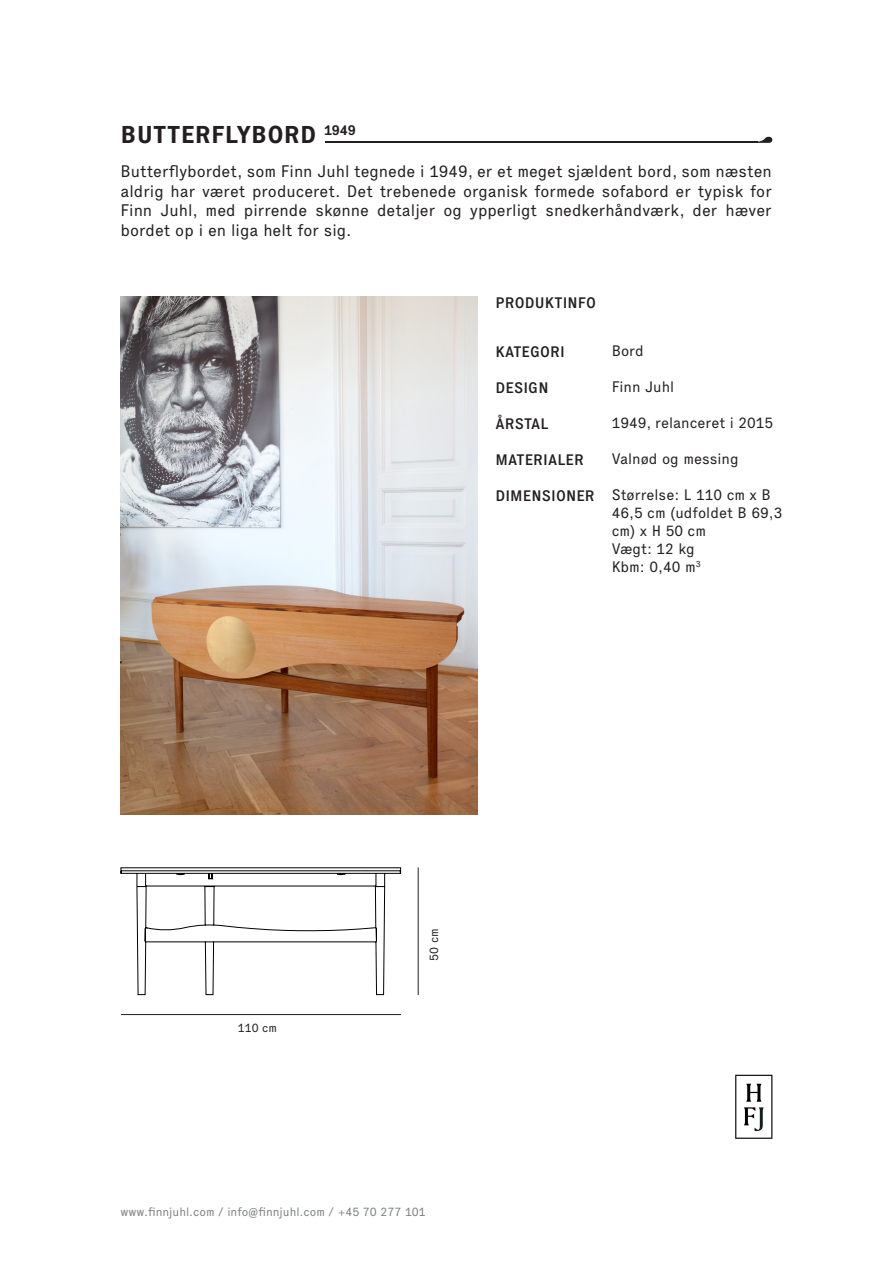
<style>
.page{position:relative;width:893px;height:1263px;background:#fff}
.page>*{position:absolute;margin:0;border:0;box-sizing:border-box;transform-origin:0 0}
.t1{font:700 24px "Executive";letter-spacing:.01em;color:#231f20}
.t2{font:16.5px/19.8px "Executive";color:#231f20;text-align:justify}
.t3{font:15px/18px "Executive";color:#231f20}
.t4{font:500 15px "Executive";letter-spacing:.01em;color:#231f20}
.t5{font:12px "Executive";color:#7f8080}
.t6{font:12px "Executive";color:#231f20}
</style>
<div class="page">
<svg style="left:735px;top:1075px;width:37px;height:64px"></svg>
<img style="left:121px;top:296px;width:357px;height:518px">
<svg style="left:757px;top:137px;width:15px;height:6px"></svg>
<hr style="left:325px;top:142px;width:433px;height:1px;background:#231f20">
<hr style="left:121px;top:1014px;width:280px;height:1px;background:#231f20">
<hr style="left:418px;top:867px;width:1px;height:128px;background:#231f20">
<svg style="left:120px;top:867px;width:281px;height:128px"></svg>
<p class="t1" style="left:121px;top:119px;width:236px">BUTTERFLYBORD <sup>1949</sup></p>
<p class="t2" style="left:121px;top:161px;width:653px">Butterflybordet, som Finn Juhl tegnede i 1949, er et meget sjældent bord, som næsten aldrig har været produceret. Det trebenede organisk formede sofabord er typisk for Finn Juhl, med pirrende skønne detaljer og ypperligt snedkerhåndværk, der hæver bordet op i en liga helt for sig.</p>
<p class="t4" style="left:495px;top:293px;width:102px">PRODUKTINFO</p>
<p class="t4" style="left:495px;top:343px;width:71px">KATEGORI</p>
<p class="t4" style="left:495px;top:379px;width:55px">DESIGN</p>
<p class="t4" style="left:495px;top:415px;width:55px">ÅRSTAL</p>
<p class="t4" style="left:495px;top:451px;width:90px">MATERIALER</p>
<p class="t4" style="left:495px;top:487px;width:101px">DIMENSIONER</p>
<p class="t3" style="left:612px;top:342px;width:34px">Bord</p>
<p class="t3" style="left:612px;top:378px;width:64px">Finn Juhl</p>
<p class="t3" style="left:612px;top:414px;width:163px">1949, relanceret i 2015</p>
<p class="t3" style="left:612px;top:450px;width:128px">Valnød og messing</p>
<p class="t3" style="left:612px;top:486px;width:172px">Størrelse: L 110 cm x B<br>46,5 cm (udfoldet B 69,3 cm) x H 50 cm</p>
<p class="t3" style="left:612px;top:540px;width:85px">Vægt: 12 kg</p>
<p class="t3" style="left:612px;top:558px;width:91px">Kbm: 0,40 m<sup>3</sup></p>
<p class="t6" style="left:238px;top:1020px;width:41px">110 cm</p>
<p class="t6" style="left:427px;top:961px;width:34px;rotate:-90deg">50 cm</p>
<p class="t5" style="left:121px;top:1204px;width:307px">www.finnjuhl.com / info@finnjuhl.com / +45 70 277 101</p>
</div>
